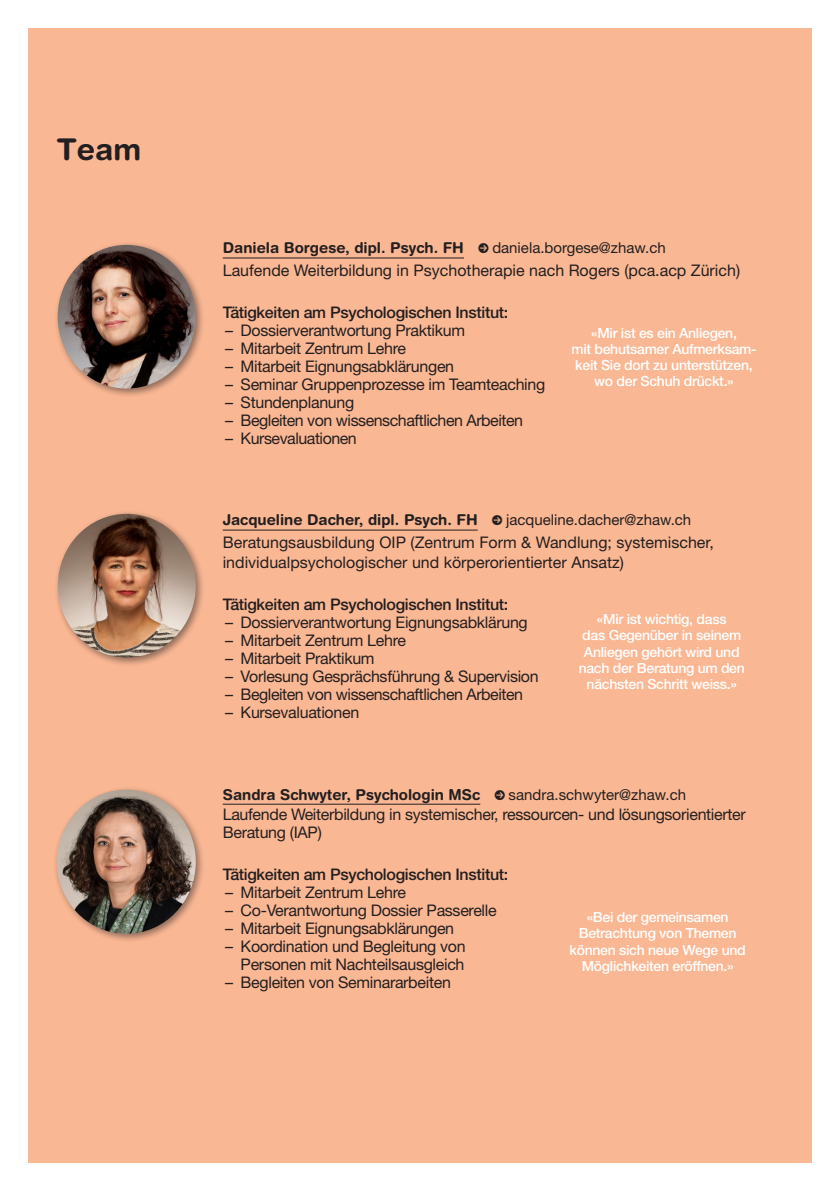
<style>
.page{position:relative;width:840px;height:1191px;background:#fff}
.page>*{position:absolute;margin:0;border:0;box-sizing:border-box;transform-origin:0 0}
.Inhalt_Titel_15_18{font:700 30px "Helvetica Rounded LT Std";color:#231f20}
.Copy_9_12_pt{font:16px/18px "Helvetica Neue LT Pro";letter-spacing:-.02em;color:#231f20}
.Copy_9_12_pt-2{font:16px/20px "Helvetica Neue LT Pro";color:#231f20}
.t1{font:500 16px "Helvetica Neue LT Pro";letter-spacing:-.02em;color:#231f20}
.Zwischentitel_Unter{font:700 15px "Helvetica Rounded LT Std";color:#231f20}
.t2{font:500 14px/16.2px "Helvetica Neue LT Pro";letter-spacing:-.02em;color:#fff;text-align:center}
.s1{font-family:"Helvetica Neue LT Pro";font-weight:400}
</style>
<div class="page">
<div style="left:28px;top:28px;width:783px;height:1134px;background:#fab793"></div>
<hr style="left:223px;top:257px;width:240px;height:1px;background:#231f20">
<hr style="left:223px;top:529px;width:254px;height:1px;background:#231f20">
<hr style="left:223px;top:803px;width:257px;height:1px;background:#231f20">
<div style="left:54px;top:241px;width:151px;height:157px;background:#231f20;opacity:.5"></div>
<img style="left:58px;top:245px;width:137px;height:143px">
<div style="left:54px;top:510px;width:151px;height:157px;background:#231f20;opacity:.5"></div>
<img style="left:58px;top:514px;width:138px;height:143px">
<div style="left:53px;top:785px;width:152px;height:158px;background:#231f20;opacity:.5"></div>
<img style="left:57px;top:789px;width:139px;height:144px">
<p class="Inhalt_Titel_15_18" style="left:57px;top:131px;width:86px">Team</p>
<p class="Zwischentitel_Unter" style="left:223px;top:239px;width:444px">Daniela Borgese, dipl. Psych. FH ● <span class="s1">daniela.borgese@zhaw.ch</span></p>
<p class="Copy_9_12_pt-2" style="left:223px;top:260px;width:518px">Laufende Weiterbildung in Psychotherapie nach Rogers (pca.acp Zürich)</p>
<p class="t1" style="left:223px;top:302px;width:287px">Tätigkeiten am Psychologischen Institut:</p>
<p class="Copy_9_12_pt" style="left:225px;top:321px;width:241px">– Dossierverantwortung Praktikum</p>
<p class="Copy_9_12_pt" style="left:225px;top:339px;width:182px">– Mitarbeit Zentrum Lehre</p>
<p class="Copy_9_12_pt" style="left:225px;top:357px;width:230px">– Mitarbeit Eignungsabklärungen</p>
<p class="Copy_9_12_pt" style="left:225px;top:375px;width:321px">– Seminar Gruppenprozesse im Teamteaching</p>
<p class="Copy_9_12_pt" style="left:225px;top:393px;width:130px">– Stundenplanung</p>
<p class="Copy_9_12_pt" style="left:225px;top:411px;width:299px">– Begleiten von wissenschaftlichen Arbeiten</p>
<p class="Copy_9_12_pt" style="left:225px;top:429px;width:133px">– Kursevaluationen</p>
<p class="t2" style="left:571px;top:324px;width:186px">«Mir ist es ein Anliegen,<br>mit behutsamer Aufmerksam&shy;keit Sie dort zu unterstützen, wo der Schuh drückt.»</p>
<p class="Zwischentitel_Unter" style="left:223px;top:511px;width:470px">Jacqueline Dacher, dipl. Psych. FH ● <span class="s1">jacqueline.dacher@zhaw.ch</span></p>
<p class="Copy_9_12_pt-2" style="left:223px;top:532px;width:492px">Beratungsausbildung OIP (Zentrum Form &amp; Wandlung; systemischer, individualpsychologischer und körperorientierter Ansatz)</p>
<p class="t1" style="left:223px;top:594px;width:287px">Tätigkeiten am Psychologischen Institut:</p>
<p class="Copy_9_12_pt" style="left:225px;top:613px;width:304px">– Dossierverantwortung Eignungsabklärung</p>
<p class="Copy_9_12_pt" style="left:225px;top:631px;width:182px">– Mitarbeit Zentrum Lehre</p>
<p class="Copy_9_12_pt" style="left:225px;top:649px;width:151px">– Mitarbeit Praktikum</p>
<p class="Copy_9_12_pt" style="left:225px;top:667px;width:315px">– Vorlesung Gesprächsführung &amp; Supervision</p>
<p class="Copy_9_12_pt" style="left:225px;top:685px;width:299px">– Begleiten von wissenschaftlichen Arbeiten</p>
<p class="Copy_9_12_pt" style="left:225px;top:703px;width:135px">– Kursevaluationen</p>
<p class="t2" style="left:578px;top:611px;width:168px">«Mir ist wichtig, dass<br>das Gegenüber in seinem<br>Anliegen gehört wird und nach der Beratung um den nächsten Schritt weiss.»</p>
<p class="Zwischentitel_Unter" style="left:223px;top:785px;width:464px">Sandra Schwyter, Psychologin MSc ● <span class="s1">sandra.schwyter@zhaw.ch</span></p>
<p class="Copy_9_12_pt" style="left:223px;top:805px;width:524px">Laufende Weiterbildung in systemischer, ressourcen- und lösungsorientierter<br>Beratung (IAP)</p>
<p class="t1" style="left:223px;top:864px;width:287px">Tätigkeiten am Psychologischen Institut:</p>
<p class="Copy_9_12_pt" style="left:225px;top:883px;width:182px">– Mitarbeit Zentrum Lehre</p>
<p class="Copy_9_12_pt" style="left:225px;top:901px;width:273px">– Co-Verantwortung Dossier Passerelle</p>
<p class="Copy_9_12_pt" style="left:225px;top:919px;width:230px">– Mitarbeit Eignungsabklärungen</p>
<p class="Copy_9_12_pt" style="left:225px;top:937px;width:242px;text-align:right">– Koordination und Begleitung von<br>Personen mit Nachteilsausgleich</p>
<p class="Copy_9_12_pt" style="left:225px;top:973px;width:227px">– Begleiten von Seminararbeiten</p>
<p class="t2" style="left:569px;top:909px;width:178px">«Bei der gemeinsamen<br>Betrachtung von Themen können sich neue Wege und<br>Möglichkeiten eröffnen.»</p>
</div>
